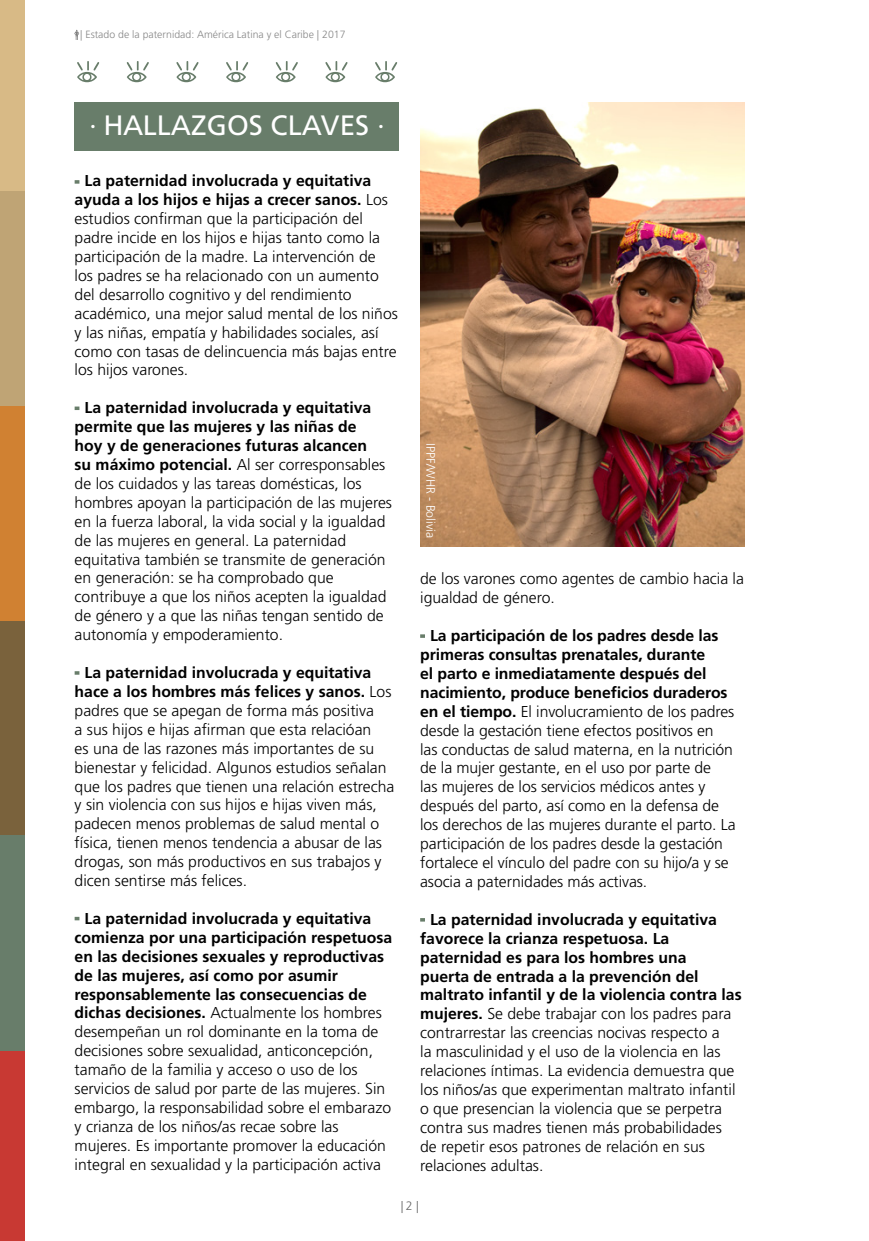
<style>
.page{position:relative;width:869px;height:1241px;background:#fff}
.page>*{position:absolute;margin:0;border:0;box-sizing:border-box;transform-origin:0 0}
.t1{font:28px "Frutiger LT Std";color:#fff}
.t2{font:300 15.75px/18.9px "Frutiger LT Std";color:#000}
.t3{font:300 12.25px "Frutiger LT Std";color:#fff}
.t4{font:300 12.25px "Frutiger LT Std";color:#000}
.t5{font:300 10.5px "Frutiger LT Std";color:#878787}
.s1{font-weight:700}
</style>
<div class="page">
<div style="left:0;top:620px;width:25px;height:215px;background:#7a623c"></div>
<div style="left:0;top:405px;width:25px;height:215px;background:#d08132"></div>
<div style="left:0;top:190px;width:25px;height:215px;background:#bfa475"></div>
<div style="left:0;top:1050px;width:25px;height:190px;background:#c83933"></div>
<div style="left:0;top:835px;width:25px;height:215px;background:#687d6a"></div>
<div style="left:0;top:0;width:25px;height:190px;background:#d8ba86"></div>
<svg style="left:74px;top:30px;width:5px;height:10px"></svg>
<img style="left:420px;top:103px;width:324px;height:443px">
<svg style="left:77px;top:61px;width:22px;height:21px"></svg>
<svg style="left:176px;top:61px;width:22px;height:21px"></svg>
<svg style="left:325px;top:61px;width:22px;height:21px"></svg>
<svg style="left:275px;top:61px;width:23px;height:21px"></svg>
<svg style="left:127px;top:61px;width:22px;height:21px"></svg>
<svg style="left:226px;top:61px;width:22px;height:21px"></svg>
<svg style="left:375px;top:61px;width:22px;height:21px"></svg>
<svg style="left:75px;top:180px;width:4px;height:4px"></svg>
<svg style="left:75px;top:406px;width:4px;height:4px"></svg>
<svg style="left:75px;top:671px;width:4px;height:3px"></svg>
<svg style="left:420px;top:634px;width:5px;height:3px"></svg>
<svg style="left:420px;top:918px;width:5px;height:3px"></svg>
<svg style="left:75px;top:916px;width:4px;height:4px"></svg>
<div style="left:75px;top:102px;width:324px;height:48px;background:#687d6a"></div>
<p class="t5" style="left:80px;top:28px;width:267px">| Estado de la paternidad: América Latina y el Caribe | 2017</p>
<h1 class="t1" style="left:89px;top:109px;width:297px">· HALLAZGOS CLAVES ·</h1>
<p class="t2" style="left:75px;top:172px;width:324px;text-indent:10px"><span class="s1">La paternidad involucrada y equitativa ayuda a los hijos e hijas a crecer sanos.</span> Los estudios confirman que la participación del padre incide en los hijos e hijas tanto como la participación de la madre. La intervención de los padres se ha relacionado con un aumento del desarrollo cognitivo y del rendimiento académico, una mejor salud mental de los niños y las niñas, empatía y habilidades sociales, así como con tasas de delincuencia más bajas entre los hijos varones.</p>
<p class="t2" style="left:75px;top:398px;width:319px;text-indent:10px"><span class="s1">La paternidad involucrada y equitativa permite que las mujeres y las niñas de<br>hoy y de generaciones futuras alcancen<br>su máximo potencial.</span> Al ser corresponsables de los cuidados y las tareas domésticas, los hombres apoyan la participación de las mujeres en la fuerza laboral, la vida social y la igualdad de las mujeres en general. La paternidad equitativa también se transmite de generación en generación: se ha comprobado que contribuye a que los niños acepten la igualdad de género y a que las niñas tengan sentido de autonomía y empoderamiento.</p>
<p class="t2" style="left:75px;top:663px;width:321px;text-indent:10px"><span class="s1">La paternidad involucrada y equitativa hace a los hombres más felices y sanos.</span> Los padres que se apegan de forma más positiva<br>a sus hijos e hijas afirman que esta relacióan<br>es una de las razones más importantes de su bienestar y felicidad. Algunos estudios señalan que los padres que tienen una relación estrecha y sin violencia con sus hijos e hijas viven más, padecen menos problemas de salud mental o física, tienen menos tendencia a abusar de las drogas, son más productivos en sus trabajos y dicen sentirse más felices.</p>
<p class="t2" style="left:75px;top:909px;width:319px;text-indent:10px"><span class="s1">La paternidad involucrada y equitativa comienza por una participación respetuosa en las decisiones sexuales y reproductivas de las mujeres, así como por asumir responsablemente las consecuencias de dichas decisiones.</span> Actualmente los hombres desempeñan un rol dominante en la toma de decisiones sobre sexualidad, anticoncepción, tamaño de la familia y acceso o uso de los servicios de salud por parte de las mujeres. Sin embargo, la responsabilidad sobre el embarazo y crianza de los niños/as recae sobre las mujeres. Es importante promover la educación integral en sexualidad y la participación activa</p>
<p class="t3" style="left:437px;top:443px;width:96px;rotate:90deg">IPPF/WHR - Bolivia</p>
<p class="t2" style="left:420px;top:569px;width:325px">de los varones como agentes de cambio hacia la igualdad de género.</p>
<p class="t2" style="left:420px;top:626px;width:317px;text-indent:10px"><span class="s1">La participación de los padres desde las primeras consultas prenatales, durante<br>el parto e inmediatamente después del nacimiento, produce beneficios duraderos en el tiempo.</span> El involucramiento de los padres desde la gestación tiene efectos positivos en<br>las conductas de salud materna, en la nutrición de la mujer gestante, en el uso por parte de<br>las mujeres de los servicios médicos antes y después del parto, así como en la defensa de los derechos de las mujeres durante el parto. La participación de los padres desde la gestación fortalece el vínculo del padre con su hijo/a y se asocia a paternidades más activas.</p>
<p class="t2" style="left:420px;top:909px;width:323px;text-indent:10px"><span class="s1">La paternidad involucrada y equitativa favorece la crianza respetuosa. La paternidad es para los hombres una<br>puerta de entrada a la prevención del maltrato infantil y de la violencia contra las mujeres.</span> Se debe trabajar con los padres para contrarrestar las creencias nocivas respecto a<br>la masculinidad y el uso de la violencia en las relaciones íntimas. La evidencia demuestra que los niños/as que experimentan maltrato infantil o que presencian la violencia que se perpetra contra sus madres tienen más probabilidades de repetir esos patrones de relación en sus relaciones adultas.</p>
<p class="t4" style="left:400px;top:1198px;width:20px">|2 |</p>
</div>
